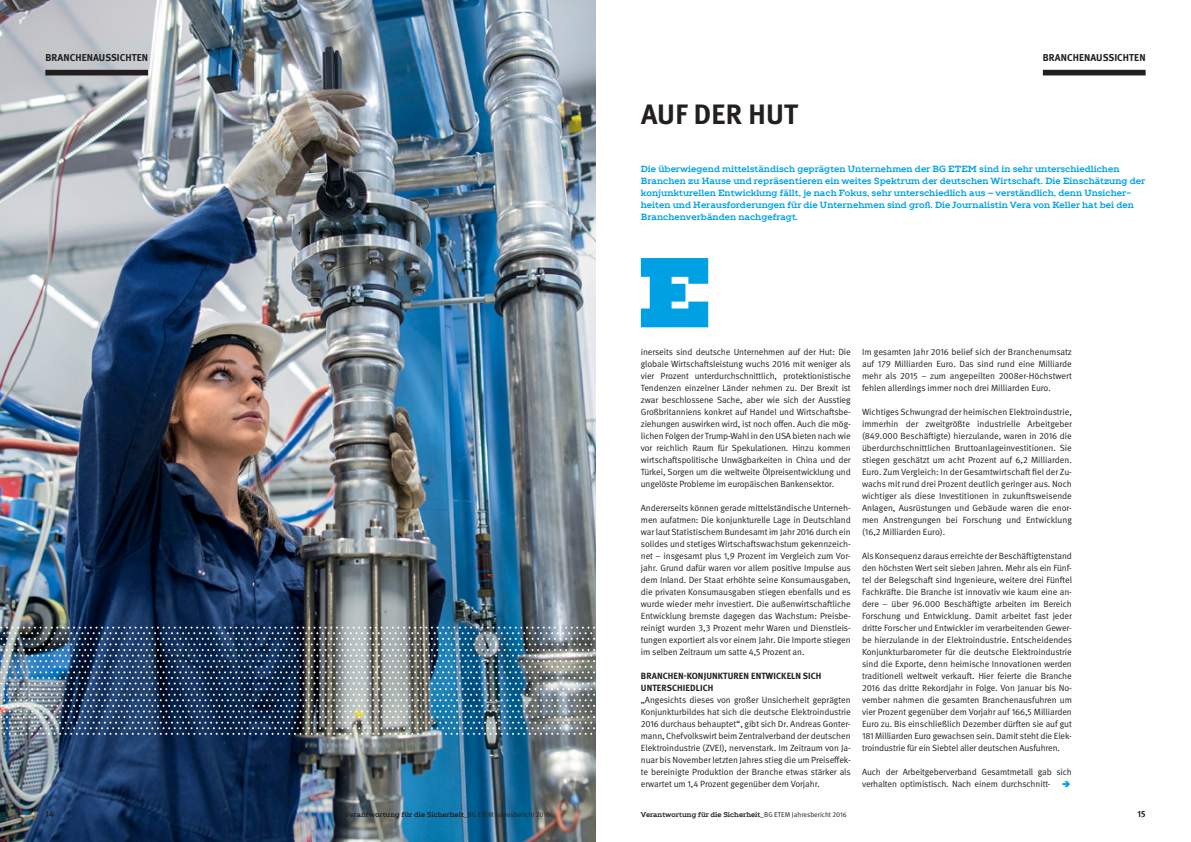
<style>
.page{position:relative;width:1191px;height:842px;background:#fff}
.page>*{position:absolute;margin:0;border:0;box-sizing:border-box;transform-origin:0 0}
.t1{font:900 99px "TT Slabs";color:#00a1e4}
.t2{font:700 28px "DGUV Meta";letter-spacing:.01em;color:#231f20}
.t3{font:700 10px "DGUV Meta";letter-spacing:.01em;color:#231f20}
.t4{font:9px/12px "DGUV Meta";letter-spacing:-.01em;color:#231f20;text-align:justify}
.t5{font:700 9px/12px "TT Slabs";color:#00a1e4}
.t6{font:700 9px/12px "DGUV Meta";letter-spacing:.01em;color:#231f20}
.t7{font:700 7px "TT Slabs";color:#231f20}
.s1{font-family:"DGUV Meta";font-weight:400}
</style>
<div class="page">
<img style="left:0;top:0;width:595px;height:842px">
<img style="left:0;top:627px;width:595px;height:108px">
<div style="left:45px;top:70px;width:103px;height:5px;background:#231f20"></div>
<div style="left:1042px;top:70px;width:103px;height:5px;background:#231f20"></div>
<p class="t3" style="left:45px;top:52px;width:104px">BRANCHENAUSSICHTEN</p>
<p class="t3" style="left:1042px;top:52px;width:104px">BRANCHENAUSSICHTEN</p>
<h2 class="t2" style="left:641px;top:98px;width:158px">AUF DER HUT</h2>
<p class="t5" style="left:641px;top:163px;width:506px">Die überwiegend mittelständisch geprägten Unternehmen der BG ETEM sind in sehr unterschiedlichen Branchen zu Hause und repräsentieren ein weites Spektrum der deutschen Wirtschaft. Die Einschätzung der konjunkturellen Entwicklung fällt, je nach Fokus, sehr unterschiedlich aus – verständlich, denn Unsicher&shy;heiten und Herausforderungen für die Unternehmen sind groß. Die Journalistin Vera von Keller hat bei den Branchenverbänden nachgefragt.</p>
<h1 class="t1" style="left:637px;top:222px;width:77px">E</h1>
<p class="t4" style="left:641px;top:346px;width:211px">inerseits sind deutsche Unternehmen auf der Hut: Die globale Wirtschaftsleistung wuchs 2016 mit weniger als vier Prozent unterdurchschnittlich, protektionistische Tendenzen einzelner Länder nehmen zu. Der Brexit ist zwar beschlossene Sache, aber wie sich der Ausstieg Großbritanniens konkret auf Handel und Wirtschaftsbe&shy;ziehungen auswirken wird, ist noch offen. Auch die mög&shy;lichen Folgen der Trump-Wahl in den USA bieten nach wie vor reichlich Raum für Spekulationen. Hinzu kommen wirtschaftspolitische Unwägbarkeiten in China und der Türkei, Sorgen um die weltweite Ölpreisentwicklung und ungelöste Probleme im europäischen Bankensektor.</p>
<p class="t4" style="left:641px;top:502px;width:211px">Andererseits können gerade mittelständische Unterneh&shy;men aufatmen: Die konjunkturelle Lage in Deutschland war laut Statistischem Bundesamt im Jahr 2016 durch ein solides und stetiges Wirtschaftswachstum gekennzeich&shy;net – insgesamt plus 1,9 Prozent im Vergleich zum Vor&shy;jahr. Grund dafür waren vor allem positive Impulse aus dem Inland. Der Staat erhöhte seine Konsumausgaben, die privaten Konsumausgaben stiegen ebenfalls und es wurde wieder mehr investiert. Die außenwirtschaftliche Entwicklung bremste dagegen das Wachstum: Preisbe&shy;reinigt wurden 3,3 Prozent mehr Waren und Dienstleis&shy;tungen exportiert als vor einem Jahr. Die Importe stiegen im selben Zeitraum um satte 4,5 Prozent an.</p>
<p class="t6" style="left:641px;top:670px;width:182px">BRANCHEN-KONJUNKTUREN ENTWICKELN SICH<br>UNTERSCHIEDLICH</p>
<p class="t4" style="left:641px;top:694px;width:211px">„Angesichts dieses von großer Unsicherheit geprägten Konjunkturbildes hat sich die deutsche Elektroindustrie 2016 durchaus behauptet“, gibt sich Dr. Andreas Gonter&shy;mann, Chefvolkswirt beim Zentralverband der deutschen Elektroindustrie (ZVEI), nervenstark. Im Zeitraum von Ja&shy;nuar bis November letzten Jahres stieg die um Preiseffek&shy;te bereinigte Produktion der Branche etwas stärker als erwartet um 1,4 Prozent gegenüber dem Vorjahr.</p>
<p class="t4" style="left:862px;top:346px;width:211px">Im gesamten Jahr 2016 belief sich der Branchenumsatz auf 179 Milliarden Euro. Das sind rund eine Milliarde mehr als 2015 – zum angepeilten 2008er-Höchstwert fehlen allerdings immer noch drei Milliarden Euro.</p>
<p class="t4" style="left:862px;top:406px;width:211px">Wichtiges Schwungrad der heimischen Elektroindustrie, immerhin der zweitgrößte industrielle Arbeitgeber (849.000 Beschäftigte) hierzulande, waren in 2016 die überdurchschnittlichen Bruttoanlageinvestitionen. Sie stiegen geschätzt um acht Prozent auf 6,2 Milliarden.<br>Euro. Zum Vergleich: In der Gesamtwirtschaft fiel der Zu&shy;wachs mit rund drei Prozent deutlich geringer aus. Noch wichtiger als diese Investitionen in zukunftsweisende Anlagen, Ausrüstungen und Gebäude waren die enor&shy;men Anstrengungen bei Forschung und Entwicklung (16,2 Milliarden Euro).</p>
<p class="t4" style="left:862px;top:550px;width:211px">Als Konsequenz daraus erreichte der Beschäftigtenstand den höchsten Wert seit sieben Jahren. Mehr als ein Fünf&shy;tel der Belegschaft sind Ingenieure, weitere drei Fünftel Fachkräfte. Die Branche ist innovativ wie kaum eine an&shy;dere – über 96.000 Beschäftigte arbeiten im Bereich Forschung und Entwicklung. Damit arbeitet fast jeder dritte Forscher und Entwickler im verarbeitenden Gewer&shy;be hierzulande in der Elektroindustrie. Entscheidendes Konjunkturbarometer für die deutsche Elektroindustrie sind die Exporte, denn heimische Innovationen werden traditionell weltweit verkauft. Hier feierte die Branche 2016 das dritte Rekordjahr in Folge. Von Januar bis No&shy;vember nahmen die gesamten Branchenausfuhren um vier Prozent gegenüber dem Vorjahr auf 166,5 Milliarden Euro zu. Bis einschließlich Dezember dürften sie auf gut 181 Milliarden Euro gewachsen sein. Damit steht die Elek&shy;troindustrie für ein Siebtel aller deutschen Ausfuhren.</p>
<p class="t4" style="left:862px;top:766px;width:211px">Auch der Arbeitgeberverband Gesamtmetall gab sich verhalten optimistisch. Nach einem durchschnitt-</p>
<p class="t6" style="left:45px;top:808px;width:10px">14</p>
<p class="t7" style="left:344px;top:810px;width:207px">Verantwortung für die Sicherheit<span class="s1">_BG ETEM Jahresbericht 2016</span></p>
<p class="t7" style="left:641px;top:810px;width:207px">Verantwortung für die Sicherheit<span class="s1">_BG ETEM Jahresbericht 2016</span></p>
<p class="t6" style="left:1137px;top:808px;width:10px">15</p>
</div>
